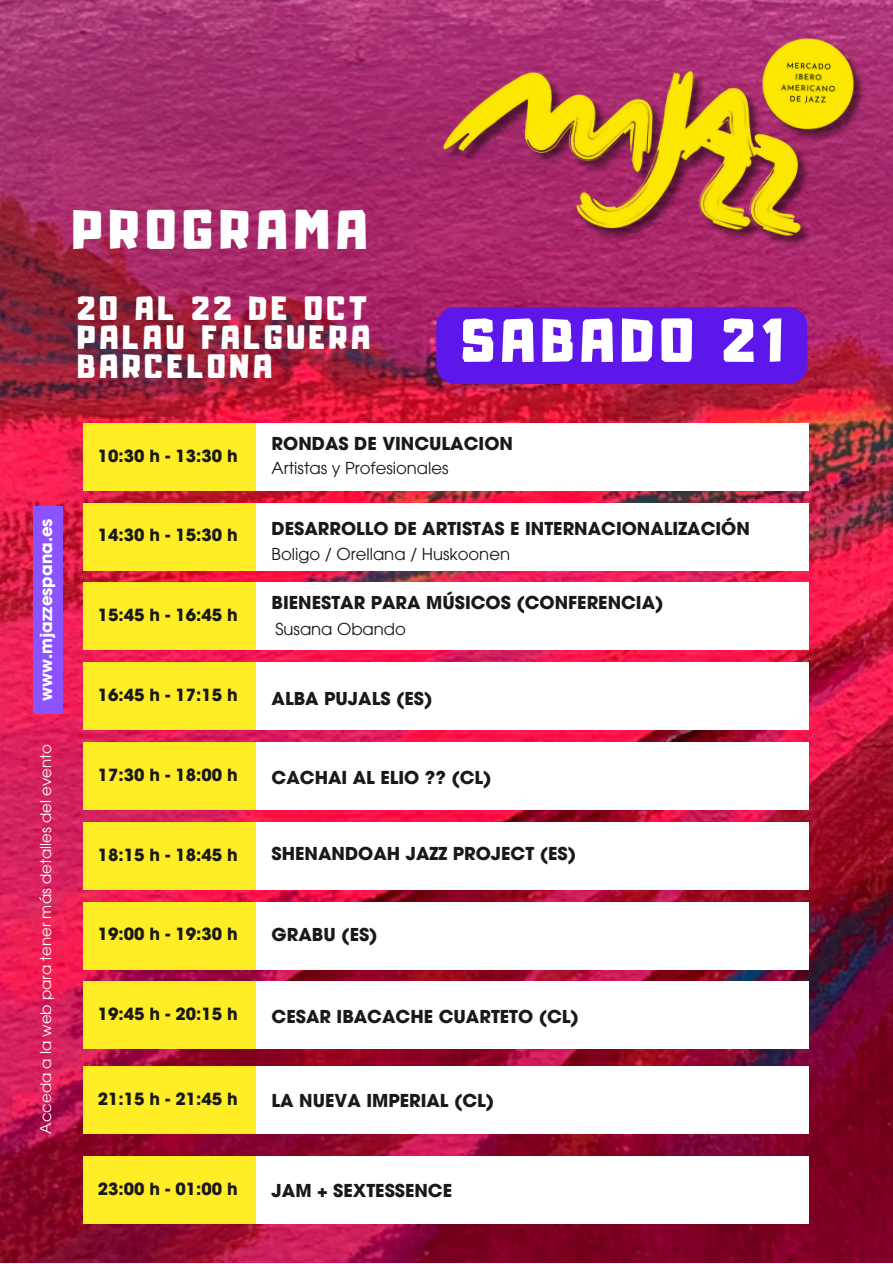
<style>
.page{position:relative;width:893px;height:1264px;background:#fff}
.page>*{position:absolute;margin:0;border:0;box-sizing:border-box;transform-origin:0 0}
.t1{font:54.45px "Adumu";letter-spacing:.12em;color:#fff}
.t2{font:49.05px "Adumu";letter-spacing:.145em;color:#fff}
.t3{font:29.7px "Adumu";letter-spacing:.145em;color:#fff}
.t4{font:700 17.85px "ITC Avant Garde Pro";color:#191919}
.t5{font:700 16.8px "ITC Avant Garde Pro";color:#191919}
.t6{font:16.5px "ITC Avant Garde Pro";color:#191919}
.t7{font:700 16.5px "ITC Avant Garde Pro";color:#fff}
.t8{font:15px "ITC Avant Garde Pro";color:#fff}
</style>
<div class="page">
<img style="left:0;top:0;width:892px;height:1262px">
<div style="left:247px;top:423px;width:561px;height:67px;background:#fff"></div>
<div style="left:84px;top:423px;width:172px;height:67px;background:#ffed26"></div>
<div style="left:247px;top:503px;width:561px;height:67px;background:#fff"></div>
<div style="left:84px;top:503px;width:172px;height:67px;background:#ffed26"></div>
<div style="left:247px;top:582px;width:561px;height:68px;background:#fff"></div>
<div style="left:84px;top:582px;width:172px;height:68px;background:#ffed26"></div>
<div style="left:247px;top:742px;width:561px;height:67px;background:#fff"></div>
<div style="left:84px;top:742px;width:172px;height:67px;background:#ffed26"></div>
<div style="left:247px;top:822px;width:561px;height:67px;background:#fff"></div>
<div style="left:84px;top:822px;width:172px;height:67px;background:#ffed26"></div>
<div style="left:247px;top:901px;width:561px;height:68px;background:#fff"></div>
<div style="left:84px;top:901px;width:172px;height:68px;background:#ffed26"></div>
<div style="left:34px;top:506px;width:29px;height:207px;background:#8c52ff"></div>
<div style="left:247px;top:981px;width:561px;height:68px;background:#fff"></div>
<div style="left:84px;top:981px;width:172px;height:68px;background:#ffed26"></div>
<img style="left:430px;top:28px;width:449px;height:227px">
<div style="left:436px;top:307px;width:371px;height:77px;background:#5e17eb;border-radius:19px"></div>
<div style="left:247px;top:1066px;width:561px;height:67px;background:#fff"></div>
<div style="left:84px;top:1066px;width:172px;height:67px;background:#ffed26"></div>
<div style="left:247px;top:662px;width:561px;height:68px;background:#fff"></div>
<div style="left:84px;top:662px;width:172px;height:68px;background:#ffed26"></div>
<div style="left:247px;top:1155px;width:561px;height:68px;background:#fff"></div>
<div style="left:84px;top:1155px;width:172px;height:68px;background:#ffed26"></div>
<p class="t2" style="left:72px;top:210px;width:296px">PROGRAMA</p>
<p class="t3" style="left:77px;top:296px;width:291px">20 AL 22 DE OCT</p>
<p class="t3" style="left:77px;top:325px;width:294px">PALAU FALGUERA</p>
<p class="t3" style="left:77px;top:354px;width:196px">BARCELONA</p>
<p class="t1" style="left:461px;top:318px;width:322px">SABADO 21</p>
<p class="t7" style="left:40px;top:701px;width:184px;rotate:-90deg">www.mjazzespana.es</p>
<p class="t8" style="left:40px;top:1133px;width:391px;rotate:-90deg">Acceda a la web para tener más detalles del evento</p>
<p class="t5" style="left:98px;top:449px;width:142px">10:30 h - 13:30 h</p>
<p class="t4" style="left:271px;top:436px;width:243px">RONDAS DE VINCULACION</p>
<p class="t6" style="left:271px;top:462px;width:178px">Artistas y Profesionales</p>
<p class="t5" style="left:98px;top:529px;width:142px">14:30 h - 15:30 h</p>
<p class="t4" style="left:271px;top:522px;width:480px">DESARROLLO DE ARTISTAS E INTERNACIONALIZACIÓN</p>
<p class="t5" style="left:98px;top:608px;width:142px">15:45 h - 16:45 h</p>
<p class="t6" style="left:271px;top:547px;width:240px">Boligo / Orellana / Huskoonen</p>
<p class="t4" style="left:271px;top:596px;width:393px">BIENESTAR PARA MÚSICOS (CONFERENCIA)</p>
<p class="t6" style="left:275px;top:622px;width:132px">Susana Obando</p>
<p class="t5" style="left:98px;top:688px;width:142px">16:45 h - 17:15 h</p>
<p class="t4" style="left:271px;top:691px;width:162px">ALBA PUJALS (ES)</p>
<p class="t5" style="left:98px;top:768px;width:142px">17:30 h - 18:00 h</p>
<p class="t4" style="left:271px;top:771px;width:221px">CACHAI AL ELIO ?? (CL)</p>
<p class="t5" style="left:98px;top:848px;width:142px">18:15 h - 18:45 h</p>
<p class="t4" style="left:271px;top:847px;width:306px">SHENANDOAH JAZZ PROJECT (ES)</p>
<p class="t5" style="left:98px;top:928px;width:142px">19:00 h - 19:30 h</p>
<p class="t4" style="left:271px;top:927px;width:108px">GRABU (ES)</p>
<p class="t5" style="left:98px;top:1007px;width:142px">19:45 h - 20:15 h</p>
<p class="t4" style="left:271px;top:1009px;width:309px">CESAR IBACACHE CUARTETO (CL)</p>
<p class="t5" style="left:98px;top:1092px;width:142px">21:15 h - 21:45 h</p>
<p class="t4" style="left:271px;top:1093px;width:224px">LA NUEVA IMPERIAL (CL)</p>
<p class="t5" style="left:98px;top:1182px;width:142px">23:00 h - 01:00 h</p>
<p class="t4" style="left:271px;top:1183px;width:182px">JAM + SEXTESSENCE</p>
</div>
